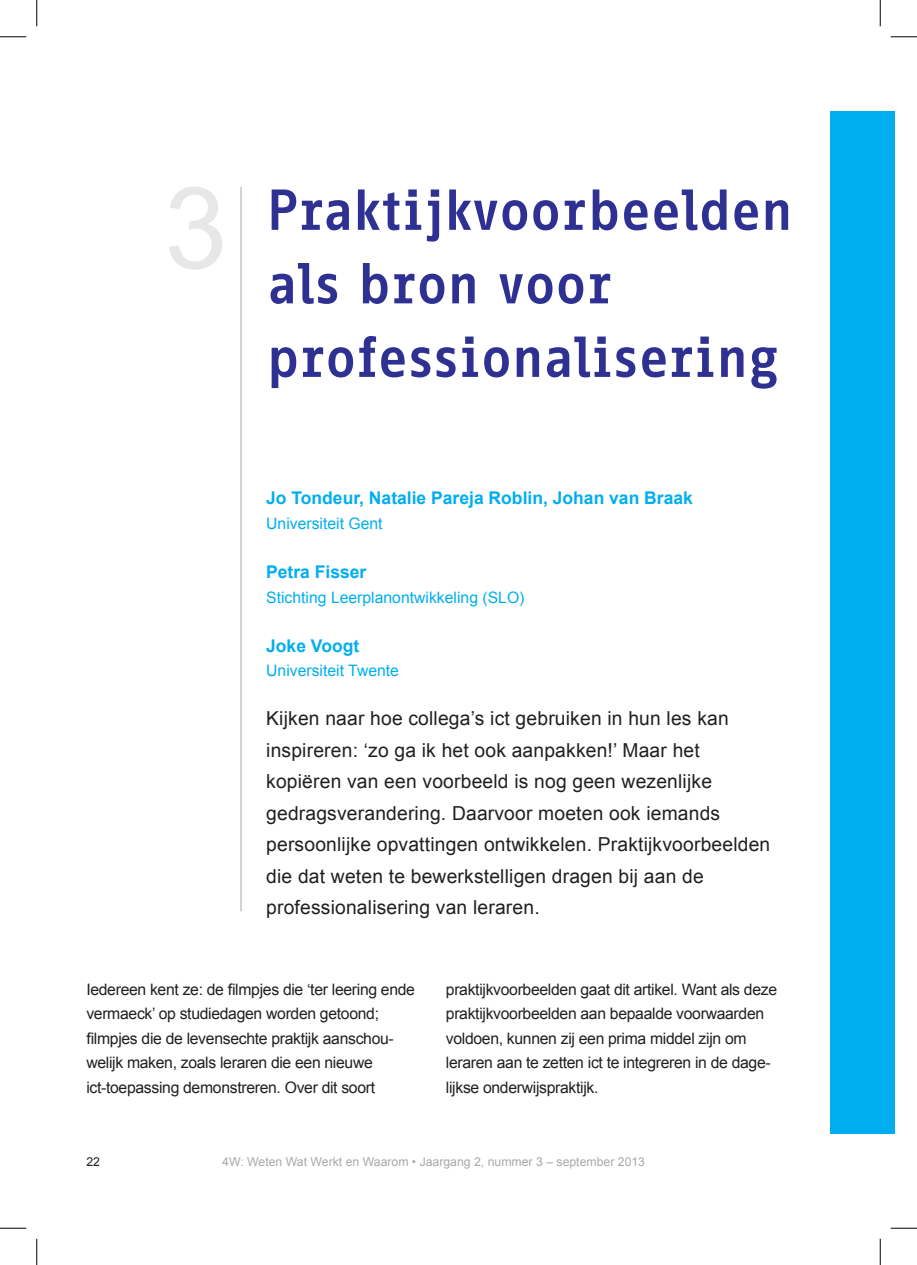
<style>
.page{position:relative;width:917px;height:1265px;background:#fff}
.page>*{position:absolute;margin:0;border:0;box-sizing:border-box;transform-origin:0 0}
.t1{font:113.75px "Arial";color:#e6e7e9}
.t2{font:700 56px/73.5px "Info OT Office";letter-spacing:-.04em;color:#2e3092}
.t3{font:19.25px/31.5px "Arial";letter-spacing:.01em;color:#231f20}
.t4{font:700 17.5px "Arial";color:#00aeef}
.t5{font:15.75px/24.5px "Arial";letter-spacing:-.02em;color:#231f20}
.t6{font:15.75px "Arial";color:#00aeef}
.t7{font:12.25px "Arial";color:#a8a9ad}
.t8{font:12.25px "Arial";color:#231f20}
</style>
<div class="page">
<div style="left:830px;top:111px;width:65px;height:1022px;background:#00aeef"></div>
<hr style="left:241px;top:187px;width:1px;height:724px;background:#a8a9ad">
<svg style="left:0;top:36px;width:26px;height:1px"></svg>
<svg style="left:891px;top:36px;width:26px;height:1px"></svg>
<svg style="left:0;top:1227px;width:26px;height:1px"></svg>
<svg style="left:891px;top:1227px;width:26px;height:1px"></svg>
<svg style="left:36px;top:0;width:1px;height:26px"></svg>
<svg style="left:36px;top:1238px;width:1px;height:26px"></svg>
<svg style="left:880px;top:0;width:1px;height:26px"></svg>
<svg style="left:880px;top:1238px;width:1px;height:26px"></svg>
<h1 class="t1" style="left:164px;top:154px;width:65px">3</h1>
<h2 class="t2" style="left:266px;top:173px;width:529px">Praktijkvoorbeelden als bron voor professionalisering</h2>
<p class="t4" style="left:266px;top:486px;width:428px">Jo Tondeur, Natalie Pareja Roblin, Johan van Braak</p>
<p class="t6" style="left:266px;top:513px;width:118px">Universiteit Gent</p>
<p class="t4" style="left:266px;top:560px;width:102px">Petra Fisser</p>
<p class="t6" style="left:266px;top:586px;width:260px">Stichting Leerplanontwikkeling (SLO)</p>
<p class="t4" style="left:266px;top:633px;width:95px">Joke Voogt</p>
<p class="t6" style="left:266px;top:660px;width:134px">Universiteit Twente</p>
<p class="t3" style="left:266px;top:702px;width:506px">Kijken naar hoe collega’s ict gebruiken in hun les kan inspireren: ‘zo ga ik het ook aanpakken!’ Maar het kopiëren van een voorbeeld is nog geen wezenlijke gedragsverandering. Daarvoor moeten ook iemands persoonlijke opvattingen ontwikkelen. Praktijkvoorbeelden die dat weten te bewerkstelligen dragen bij aan de professionalisering van leraren.</p>
<p class="t5" style="left:86px;top:976px;width:330px">Iedereen kent ze: de filmpjes die ‘ter leering ende vermaeck’ op studiedagen worden getoond; filmpjes die de levensechte praktijk aanschou&shy;welijk maken, zoals leraren die een nieuwe ict-toepassing demonstreren. Over dit soort</p>
<p class="t5" style="left:446px;top:976px;width:333px">praktijkvoorbeelden gaat dit artikel. Want als deze praktijkvoorbeelden aan bepaalde voorwaarden voldoen, kunnen zij een prima middel zijn om leraren aan te zetten ict te integreren in de dage&shy;lijkse onderwijspraktijk.</p>
<p class="t8" style="left:86px;top:1153px;width:15px">22</p>
<p class="t7" style="left:222px;top:1153px;width:424px">4W: Weten Wat Werkt en Waarom • Jaargang 2, nummer 3 – september 2013</p>
</div>
